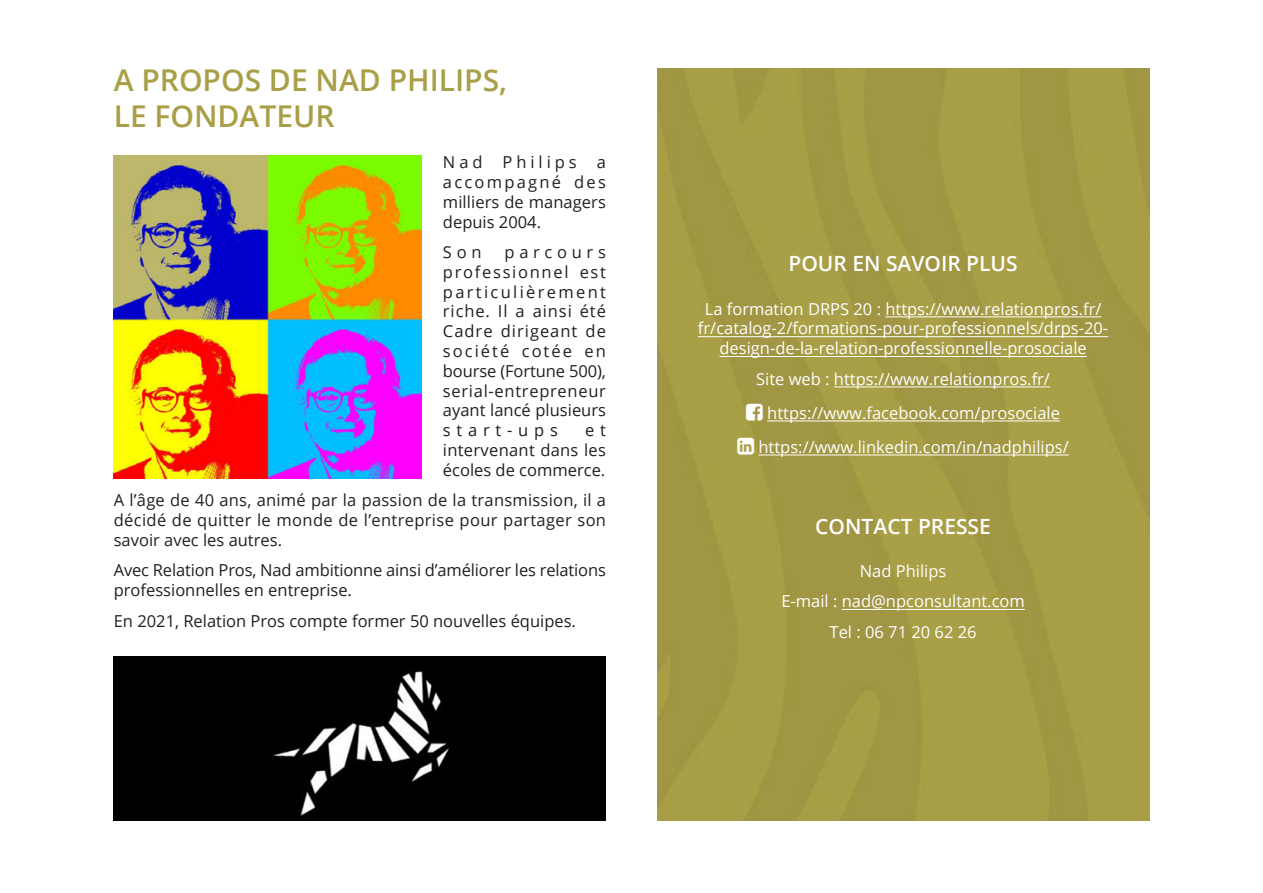
<style>
.page{position:relative;width:1263px;height:893px;background:#fff}
.page>*{position:absolute;margin:0;border:0;box-sizing:border-box;transform-origin:0 0}
.Pages_-_Titre_1{font:600 30px/36px "Open Sans";color:#a89f46}
.Page_Contact_-_Titre{font:600 21px "Open Sans";color:#fff}
.Pages_-_Paragraphe{font:16.5px/19.8px "Open Sans";color:#202020;text-align:justify}
.Pages_-_Paragraphe-2{font:16.5px/19.8px "Open Sans";color:#fff;text-align:center}
</style>
<div class="page">
<img style="left:114px;top:156px;width:308px;height:322px">
<div style="left:657px;top:68px;width:492px;height:753px;background:#a89e46"></div>
<hr style="left:885px;top:316px;width:216px;height:1px;background:#fff">
<hr style="left:698px;top:336px;width:410px;height:1px;background:#fff">
<hr style="left:719px;top:356px;width:368px;height:1px;background:#fff">
<hr style="left:834px;top:386px;width:216px;height:1px;background:#fff">
<hr style="left:767px;top:421px;width:293px;height:1px;background:#fff">
<hr style="left:758px;top:455px;width:311px;height:1px;background:#fff">
<hr style="left:842px;top:609px;width:183px;height:1px;background:#fff">
<img style="left:114px;top:656px;width:492px;height:165px">
<svg style="left:746px;top:403px;width:17px;height:17px"></svg>
<svg style="left:737px;top:437px;width:17px;height:17px"></svg>
<p class="Pages_-_Titre_1" style="left:114px;top:61px;width:395px">A PROPOS DE NAD PHILIPS,<br>LE FONDATEUR</p>
<p class="Pages_-_Paragraphe" style="left:443px;top:152px;width:165px">Nad Philips a accompagné des milliers de managers depuis 2004.</p>
<p class="Pages_-_Paragraphe" style="left:443px;top:242px;width:40px">Son</p>
<p class="Pages_-_Paragraphe" style="left:443px;top:242px;width:165px;text-indent:62px">parcours professionnel est particulièrement riche. Il a ainsi été Cadre dirigeant de société cotée en bourse (Fortune 500), serial-entrepreneur ayant lancé plusieurs start-ups</p>
<p class="Pages_-_Paragraphe" style="left:443px;top:420px;width:165px;text-indent:142px">e t intervenant dans les écoles de commerce.</p>
<p class="Pages_-_Paragraphe" style="left:114px;top:490px;width:494px">A l’âge de 40 ans, animé par la passion de la transmission, il a décidé de quitter le monde de l’entreprise pour partager son savoir avec les autres.</p>
<p class="Pages_-_Paragraphe" style="left:114px;top:560px;width:494px">Avec Relation Pros, Nad ambitionne ainsi d’améliorer les relations professionnelles en entreprise.</p>
<p class="Pages_-_Paragraphe" style="left:114px;top:610px;width:464px">En 2021, Relation Pros compte former 50 nouvelles équipes.</p>
<p class="Page_Contact_-_Titre" style="left:788px;top:249px;width:231px">POUR EN SAVOIR PLUS</p>
<p class="Pages_-_Paragraphe-2" style="left:698px;top:298px;width:412px">La formation DRPS 20 : https://www.relationpros.fr/ fr/catalog-2/formations-pour-professionnels/drps-20- design-de-la-relation-professionnelle-prosociale</p>
<p class="Pages_-_Paragraphe-2" style="left:756px;top:368px;width:295px">Site web : https://www.relationpros.fr/</p>
<p class="Pages_-_Paragraphe-2" style="left:767px;top:402px;width:294px">https://www.facebook.com/prosociale</p>
<p class="Pages_-_Paragraphe-2" style="left:758px;top:436px;width:312px">https://www.linkedin.com/in/nadphilips/</p>
<p class="Page_Contact_-_Titre" style="left:815px;top:511px;width:177px">CONTACT PRESSE</p>
<p class="Pages_-_Paragraphe-2" style="left:860px;top:560px;width:88px">Nad Philips</p>
<p class="Pages_-_Paragraphe-2" style="left:781px;top:591px;width:245px">E-mail : nad@npconsultant.com</p>
<p class="Pages_-_Paragraphe-2" style="left:830px;top:621px;width:149px">Tel : 06 71 20 62 26</p>
</div>
